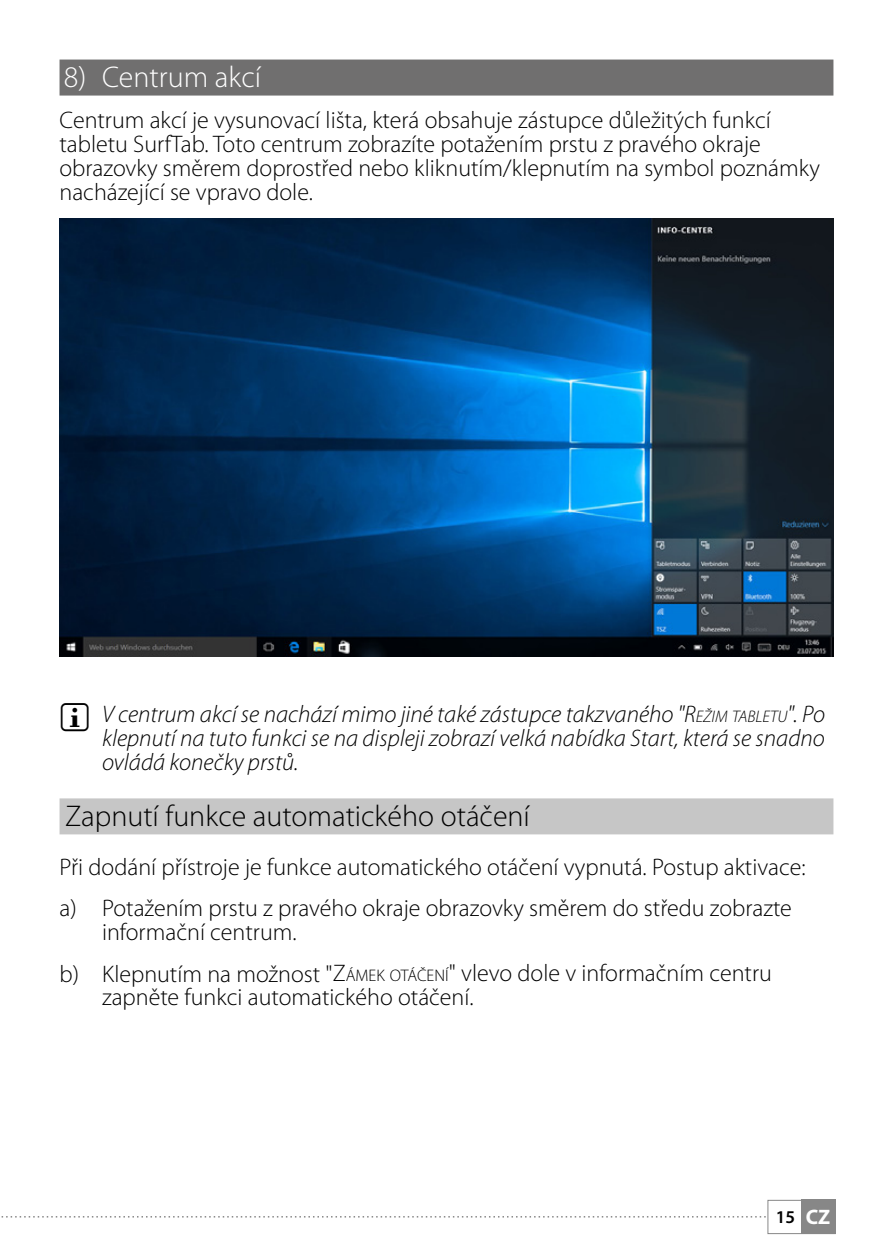
<style>
.page{position:relative;width:893px;height:1259px;background:#fff}
.page>*{position:absolute;margin:0;border:0;box-sizing:border-box;transform-origin:0 0}
.t1{font:300 30px "Myriad Pro";color:#000}
.t2{font:300 30px "Myriad Pro";color:#fff}
.t3{font:300 24px/24px "Myriad Pro";color:#000}
.t4{font:italic 300 24px/24px "Myriad Pro";color:#000;text-align:justify}
.t5{font:600 18px "Myriad Pro";color:#000}
.s1{font-style:inherit}
.s2{font-size:16.8px}
.s3{font-weight:700;font-size:21px;color:#fff}
</style>
<div class="page">
<div style="left:801px;top:1200px;width:35px;height:34px;background:#878787"></div>
<div style="left:767px;top:1200px;width:69px;height:34px;border:1px solid #878787"></div>
<svg style="left:2px;top:1216px;width:764px;height:1px"></svg>
<div style="left:60px;top:60px;width:773px;height:36px;background:#706f6f"></div>
<div style="left:60px;top:798px;width:773px;height:36px;background:#c6c6c6"></div>
<img style="left:60px;top:218px;width:773px;height:438px">
<p class="t2" style="left:64px;top:61px;width:199px">8) Centrum akcí</p>
<p class="t3" style="left:60px;top:108px;width:762px">Centrum akcí je vysunovací lišta, která obsahuje zástupce důležitých funkcí tabletu SurfTab. Toto centrum zobrazíte potažením prstu z pravého okraje obrazovky směrem doprostřed nebo kliknutím/klepnutím na symbol poznámky nacházející se vpravo dole.</p>
<p class="t4" style="left:102px;top:703px;width:724px">V centrum akcí se nachází mimo jiné také zástupce takzvaného "<span class="s1">R</span><span class="s2">EŽIM TABLETU</span>"<span class="s1">.</span> Po klepnutí na tuto funkci se na displeji zobrazí velká nabídka Start, která se snadno ovládá konečky prstů.</p>
<p class="t1" style="left:65px;top:799px;width:466px">Zapnutí funkce automatického otáčení</p>
<p class="t3" style="left:60px;top:847px;width:748px;line-height:41.1px">Při dodání přístroje je funkce automatického otáčení vypnutá. Postup aktivace: a) Potažením prstu z pravého okraje obrazovky směrem do středu zobrazte</p>
<p class="t3" style="left:60px;top:912px;width:714px;line-height:41.1px;text-indent:43px">informační centrum.<br>b) Klepnutím na možnost "<span class="s1">Z</span><span class="s2">ÁMEK OTÁČENÍ</span>" vlevo dole v informačním centru</p>
<p class="t3" style="left:102px;top:986px;width:373px">zapněte funkci automatického otáčení.</p>
<p class="t5" style="left:776px;top:1205px;width:56px">15 <span class="s3">CZ</span></p>
</div>
